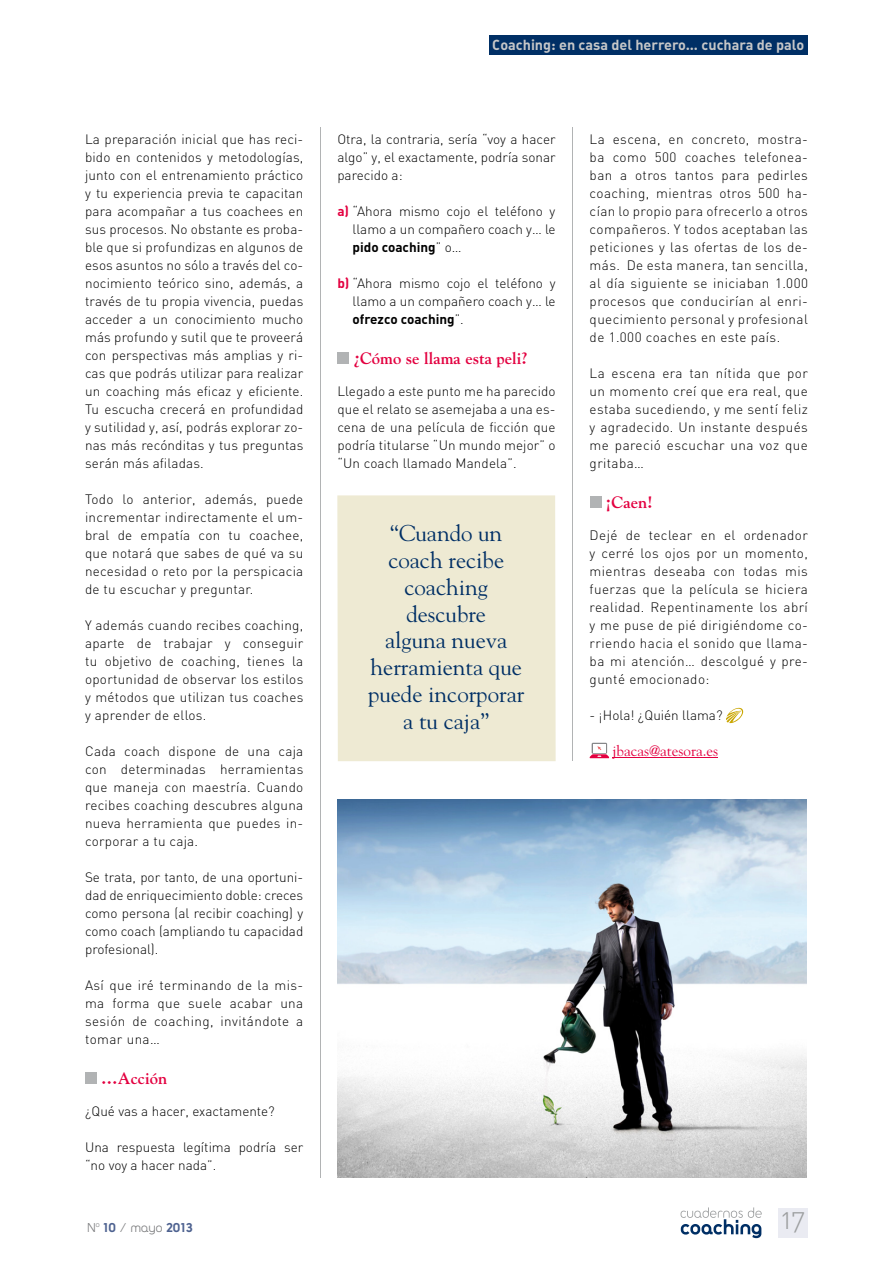
<style>
.page{position:relative;width:893px;height:1263px;background:#fff}
.page>*{position:absolute;margin:0;border:0;box-sizing:border-box;transform-origin:0 0}
.t1{font:28.2px "DIN Light Alternate";color:#9c9e9f}
.t2{font:22.8px/26.8px "Goudy";color:#002f65;text-align:center}
.t3{font:700 16.5px "Goudy";color:#e30040}
.t4{font:15px "Goudy";color:#e30040}
.t5{font:15px "FNAC Regular";color:#7b7c7e}
.t6{font:14.4px "DIN Bold Alternate";color:#c6c7c8}
.t7{font:300 13.5px/18px "DIN";letter-spacing:.01em;color:#000;text-align:justify}
.s1{font-weight:700;color:#4e6290}
.s2{font-weight:700;color:#e30040}
.s3{font-weight:700}
</style>
<div class="page">
<div style="left:778px;top:1208px;width:30px;height:29px;background:#eaebf2"></div>
<svg style="left:681px;top:1207px;width:81px;height:31px"></svg>
<hr style="left:573px;top:128px;width:1px;height:633px;background:#b1b3b4">
<hr style="left:320px;top:128px;width:1px;height:1050px;background:#b1b3b4">
<div style="left:489px;top:35px;width:319px;height:20px;background:#002f65"></div>
<div style="left:85px;top:1072px;width:12px;height:12px;background:#b1b3b4"></div>
<div style="left:337px;top:352px;width:12px;height:12px;background:#b1b3b4"></div>
<hr style="left:612px;top:757px;width:106px;height:1px;background:#e30040">
<div style="left:590px;top:496px;width:11px;height:12px;background:#b1b3b4"></div>
<svg style="left:726px;top:708px;width:17px;height:15px"></svg>
<div style="left:592px;top:743px;width:15px;height:11px;background:#87888a"></div>
<div style="left:593px;top:744px;width:13px;height:8px;background:#fff"></div>
<svg style="left:590px;top:746px;width:19px;height:12px"></svg>
<div style="left:337px;top:495px;width:219px;height:266px;background:#eeead3"></div>
<img style="left:337px;top:799px;width:469px;height:379px">
<p class="t7" style="left:85px;top:132px;width:220px">La preparación inicial que has reci&shy;bido en contenidos y metodologías, junto con el entrenamiento práctico y tu experiencia previa te capacitan para acompañar a tus coachees en sus procesos. No obstante es proba&shy;ble que si profundizas en algunos de esos asuntos no sólo a través del co&shy;nocimiento teórico sino, además, a través de tu propia vivencia, puedas acceder a un conocimiento mucho más profundo y sutil que te proveerá con perspectivas más amplias y ri&shy;cas que podrás utilizar para realizar un coaching más eficaz y eficiente.<br>Tu escucha crecerá en profundidad y sutilidad y, así, podrás explorar zo&shy;nas más recónditas y tus preguntas serán más afiladas.</p>
<p class="t7" style="left:85px;top:492px;width:220px">Todo lo anterior, además, puede incrementar indirectamente el um&shy;bral de empatía con tu coachee, que notará que sabes de qué va su necesidad o reto por la perspicacia de tu escuchar y preguntar.</p>
<p class="t7" style="left:85px;top:618px;width:220px">Y además cuando recibes coaching, aparte de trabajar y conseguir tu objetivo de coaching, tienes la oportunidad de observar los estilos y métodos que utilizan tus coaches y aprender de ellos.</p>
<p class="t7" style="left:85px;top:744px;width:220px">Cada coach dispone de una caja con determinadas herramientas que maneja con maestría. Cuando recibes coaching descubres alguna nueva herramienta que puedes in&shy;corporar a tu caja.</p>
<p class="t7" style="left:85px;top:870px;width:220px">Se trata, por tanto, de una oportuni&shy;dad de enriquecimiento doble: creces como persona (al recibir coaching) y como coach (ampliando tu capacidad profesional).</p>
<p class="t7" style="left:85px;top:978px;width:220px">Así que iré terminando de la mis&shy;ma forma que suele acabar una sesión de coaching, invitándote a tomar una…</p>
<p class="t3" style="left:101px;top:1072px;width:67px">…Acción</p>
<p class="t7" style="left:85px;top:1104px;width:191px">¿Qué vas a hacer, exactamente?</p>
<p class="t7" style="left:85px;top:1140px;width:220px">Una respuesta legítima podría ser “no voy a hacer nada”.</p>
<p class="t5" style="left:87px;top:1222px;width:107px">N<sup>o</sup> <span class="s1">10</span> / mayo <span class="s1">2013</span></p>
<p class="t6" style="left:492px;top:40px;width:313px">Coaching: en casa del herrero… cuchara de palo</p>
<p class="t7" style="left:337px;top:132px;width:220px">Otra, la contraria, sería “voy a hacer algo” y, el exactamente, podría sonar parecido a:</p>
<p class="t7" style="left:353px;top:204px;width:205px;text-indent:-15px"><span class="s2">a)</span> “Ahora mismo cojo el teléfono y llamo a un compañero coach y… le <span class="s3">pido coaching</span>” o…</p>
<p class="t7" style="left:353px;top:276px;width:205px;text-indent:-15px"><span class="s2">b)</span> “Ahora mismo cojo el teléfono y llamo a un compañero coach y… le <span class="s3">ofrezco coaching</span>”.</p>
<p class="t3" style="left:354px;top:352px;width:176px">¿Cómo se llama esta peli?</p>
<p class="t7" style="left:337px;top:384px;width:220px">Llegado a este punto me ha parecido que el relato se asemejaba a una es&shy;cena de una película de ficción que podría titularse “Un mundo mejor” o “Un coach llamado Mandela”.</p>
<h2 class="t2" style="left:368px;top:521px;width:158px">“Cuando un coach recibe coaching descubre<br>alguna nueva herramienta que puede incorporar a tu caja”</h2>
<p class="t7" style="left:590px;top:132px;width:220px">La escena, en concreto, mostra&shy;ba como 500 coaches telefonea&shy;ban a otros tantos para pedirles coaching, mientras otros 500 ha&shy;cían lo propio para ofrecerlo a otros compañeros. Y todos aceptaban las peticiones y las ofertas de los de&shy;más. De esta manera, tan sencilla, al día siguiente se iniciaban 1.000 procesos que conducirían al enri&shy;quecimiento personal y profesional de 1.000 coaches en este país.</p>
<p class="t7" style="left:590px;top:366px;width:220px">La escena era tan nítida que por un momento creí que era real, que estaba sucediendo, y me sentí feliz y agradecido. Un instante después me pareció escuchar una voz que gritaba…</p>
<p class="t3" style="left:606px;top:496px;width:48px">¡Caen!</p>
<p class="t7" style="left:590px;top:528px;width:220px">Dejé de teclear en el ordenador y cerré los ojos por un momento, mientras deseaba con todas mis fuerzas que la película se hiciera realidad. Repentinamente los abrí y me puse de pié dirigiéndome co&shy;rriendo hacia el sonido que llama&shy;ba mi atención… descolgué y pre&shy;gunté emocionado:</p>
<p class="t7" style="left:590px;top:708px;width:134px">- ¡Hola! ¿Quién llama?</p>
<p class="t4" style="left:612px;top:745px;width:107px">jbacas@atesora.es</p>
<h1 class="t1" style="left:779px;top:1210px;width:30px">0217</h1>
</div>
